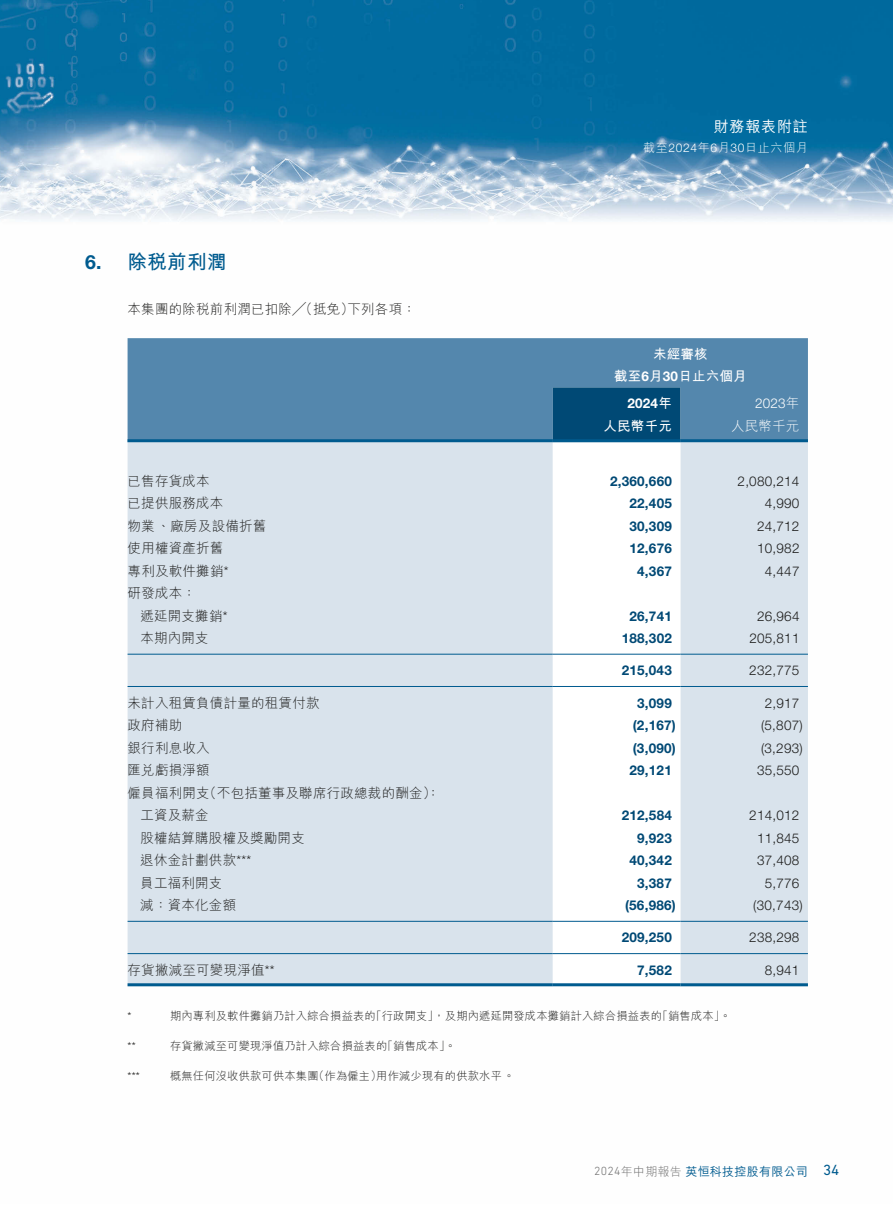
<style>
.page{position:relative;width:893px;height:1212px;background:#fff}
.page>*{position:absolute;margin:0;border:0;box-sizing:border-box;transform-origin:0 0}
.t1{font:700 19.5px "M Hei HK";letter-spacing:.015em;color:#005b8f}
.t2{font:700 19.5px "Helvetica Neue LT Pro";color:#005b8f}
.t3{font:500 15px "M Hei HK";letter-spacing:.055em;color:#fff}
.t4{font:15px "DIN Next LT Pro";color:#005b8f}
.t5{font:300 13.5px/22.5px "M Hei HK";letter-spacing:.015em;color:#1c1c1b}
.t6{font:300 13.5px "Helvetica Neue LT Pro";letter-spacing:.015em;color:#1c1c1b}
.t7{font:700 13.5px "Helvetica Neue LT Pro";letter-spacing:.015em;color:#004975}
.t8{font:700 13.5px/22.5px "M Hei HK";letter-spacing:.015em;color:#fff;text-align:center}
.t9{font:300 13.5px "Helvetica Neue LT Pro";color:#fff}
.t10{font:700 13.5px "Helvetica Neue LT Pro";color:#fff}
.t11{font:300 13.5px "M Hei HK";letter-spacing:.015em;color:#fff}
.t12{font:500 12px "M Hei HK";letter-spacing:.025em;color:#005b8f}
.t13{font:300 12px "M Hei HK";letter-spacing:.055em;color:#fff}
.t14{font:300 11.25px "M Hei HK";letter-spacing:.015em;color:#1c1c1b}
.t15{font:300 11.25px "Helvetica Neue LT Pro";color:#1c1c1b}
.s1{font-family:"Helvetica Neue LT Pro"}
.s2{font-family:"M Hei HK"}
.s3{font-family:"DIN Next LT Pro";font-weight:300;color:#6f6f6f}
.s4{font-weight:300;color:#6f6f6f}
</style>
<div class="page">
<img style="left:0;top:0;width:893px;height:987px">
<div style="left:128px;top:338px;width:680px;height:101px;background:#5487ad"></div>
<div style="left:553px;top:387px;width:127px;height:52px;background:#004975"></div>
<div style="left:128px;top:442px;width:680px;height:541px;background:#d9e3ec"></div>
<svg style="left:553px;top:442px;width:127px;height:541px"></svg>
<hr style="left:128px;top:439px;width:425px;height:3px;background:#005b8f">
<hr style="left:553px;top:439px;width:127px;height:3px;background:#005b8f">
<hr style="left:680px;top:439px;width:128px;height:3px;background:#005b8f">
<hr style="left:128px;top:654px;width:425px;height:1px;background:#005b8f">
<hr style="left:553px;top:654px;width:127px;height:1px;background:#005b8f">
<hr style="left:680px;top:654px;width:128px;height:1px;background:#005b8f">
<hr style="left:128px;top:686px;width:425px;height:1px;background:#005b8f">
<hr style="left:553px;top:686px;width:127px;height:1px;background:#005b8f">
<hr style="left:680px;top:686px;width:128px;height:1px;background:#005b8f">
<hr style="left:128px;top:921px;width:425px;height:1px;background:#005b8f">
<hr style="left:553px;top:921px;width:127px;height:1px;background:#005b8f">
<hr style="left:680px;top:921px;width:128px;height:1px;background:#005b8f">
<hr style="left:128px;top:953px;width:425px;height:1px;background:#005b8f">
<hr style="left:553px;top:953px;width:127px;height:1px;background:#005b8f">
<hr style="left:680px;top:953px;width:128px;height:1px;background:#005b8f">
<hr style="left:128px;top:983px;width:425px;height:3px;background:#005b8f">
<hr style="left:553px;top:983px;width:127px;height:3px;background:#005b8f">
<hr style="left:680px;top:983px;width:128px;height:3px;background:#005b8f">
<p class="t3" style="left:714px;top:116px;width:96px">財務報表附註</p>
<p class="t13" style="left:643px;top:139px;width:166px">截至<span class="s1">2024</span>年<span class="s1">6</span>月<span class="s1">30</span>日止六個月</p>
<h1 class="t2" style="left:85px;top:250px;width:18px">6.</h1>
<h1 class="t1" style="left:128px;top:248px;width:100px">除稅前利潤</h1>
<p class="t5" style="left:128px;top:297px;width:228px">本集團的除稅前利潤已扣除╱（抵免）</p>
<p class="t5" style="left:347px;top:297px;width:70px">下列各項：</p>
<p class="t8" style="left:614px;top:342px;width:134px">未經審核<br>截至月<span class="s1">6 30</span>日止六個月</p>
<p class="t10" style="left:627px;top:395px;width:46px">2024<span class="s2">年</span></p>
<p class="t9" style="left:755px;top:395px;width:46px">2023<span class="s2">年</span></p>
<p class="t8" style="left:603px;top:414px;width:70px">人民幣千元</p>
<p class="t11" style="left:731px;top:416px;width:70px">人民幣千元</p>
<p class="t5" style="left:128px;top:469px;width:84px">已售存貨成本</p>
<p class="t7" style="left:610px;top:472px;width:63px">2,360,660</p>
<p class="t6" style="left:738px;top:472px;width:63px">2,080,214</p>
<p class="t5" style="left:128px;top:491px;width:97px">已提供服務成本</p>
<p class="t7" style="left:629px;top:495px;width:44px">22,405</p>
<p class="t6" style="left:765px;top:495px;width:36px">4,990</p>
<p class="t5" style="left:128px;top:514px;width:140px">物業、廠房及設備折舊</p>
<p class="t7" style="left:629px;top:517px;width:44px">30,309</p>
<p class="t6" style="left:757px;top:517px;width:44px">24,712</p>
<p class="t5" style="left:128px;top:536px;width:97px">使用權資產折舊</p>
<p class="t7" style="left:629px;top:540px;width:44px">12,676</p>
<p class="t6" style="left:757px;top:540px;width:44px">10,982</p>
<p class="t5" style="left:128px;top:559px;width:102px">專利及軟件攤銷<span class="s1">*</span>研發成本：</p>
<p class="t7" style="left:637px;top:562px;width:36px">4,367</p>
<p class="t6" style="left:765px;top:562px;width:36px">4,447</p>
<p class="t5" style="left:140px;top:604px;width:89px">遞延開支攤銷<span class="s1">*</span></p>
<p class="t7" style="left:629px;top:607px;width:44px">26,741</p>
<p class="t6" style="left:757px;top:607px;width:44px">26,964</p>
<p class="t5" style="left:140px;top:626px;width:70px">本期內開支</p>
<p class="t7" style="left:622px;top:630px;width:52px">188,302</p>
<p class="t6" style="left:749px;top:630px;width:52px">205,811</p>
<p class="t7" style="left:622px;top:662px;width:52px">215,043</p>
<p class="t6" style="left:749px;top:662px;width:52px">232,775</p>
<p class="t5" style="left:128px;top:691px;width:193px">未計入租賃負債計量的租賃付款</p>
<p class="t7" style="left:637px;top:694px;width:36px">3,099</p>
<p class="t6" style="left:765px;top:694px;width:36px">2,917</p>
<p class="t5" style="left:128px;top:713px;width:56px">政府補助</p>
<p class="t7" style="left:633px;top:717px;width:45px">)2,167(</p>
<p class="t6" style="left:761px;top:717px;width:43px">)5,807(</p>
<p class="t5" style="left:128px;top:736px;width:84px">銀行利息收入</p>
<p class="t7" style="left:633px;top:739px;width:45px">)3,090(</p>
<p class="t6" style="left:761px;top:739px;width:43px">)3,293(</p>
<p class="t5" style="left:203px;top:758px;width:238px;text-indent:-76px">匯兌虧損淨額<br>（不包括董事及聯席行政總裁的酬金：(</p>
<p class="t5" style="left:128px;top:781px;width:84px">僱員福利開支</p>
<p class="t7" style="left:629px;top:762px;width:44px">29,121</p>
<p class="t6" style="left:757px;top:762px;width:44px">35,550</p>
<p class="t5" style="left:140px;top:803px;width:70px">工資及薪金</p>
<p class="t7" style="left:622px;top:807px;width:52px">212,584</p>
<p class="t6" style="left:749px;top:807px;width:52px">214,012</p>
<p class="t5" style="left:140px;top:826px;width:166px">股權結算購股權及獎勵開支</p>
<p class="t7" style="left:637px;top:829px;width:36px">9,923</p>
<p class="t6" style="left:757px;top:830px;width:44px">11,845</p>
<p class="t5" style="left:140px;top:848px;width:112px">退休金計劃供款 <span class="s1">***</span></p>
<p class="t7" style="left:629px;top:852px;width:44px">40,342</p>
<p class="t6" style="left:757px;top:852px;width:44px">37,408</p>
<p class="t5" style="left:140px;top:871px;width:84px">員工福利開支</p>
<p class="t7" style="left:637px;top:874px;width:36px">3,387</p>
<p class="t6" style="left:765px;top:875px;width:36px">5,776</p>
<p class="t5" style="left:140px;top:893px;width:97px">減：資本化金額</p>
<p class="t7" style="left:625px;top:897px;width:52px">)56,986(</p>
<p class="t6" style="left:753px;top:897px;width:51px">)30,743(</p>
<p class="t7" style="left:622px;top:929px;width:52px">209,250</p>
<p class="t6" style="left:749px;top:929px;width:52px">238,298</p>
<p class="t5" style="left:128px;top:958px;width:149px">存貨撇減至可變現淨值 <span class="s1">**</span></p>
<p class="t7" style="left:637px;top:961px;width:36px">7,582</p>
<p class="t6" style="left:765px;top:962px;width:36px">8,941</p>
<p class="t15" style="left:128px;top:1009px;width:5px">*</p>
<p class="t14" style="left:370px;top:1008px;width:293px">「行政開支，」及期內遞延開發成本攤銷計入綜合損益表的</p>
<p class="t14" style="left:170px;top:1008px;width:207px">期內專利及軟件攤銷乃計入綜合損益表的</p>
<p class="t14" style="left:657px;top:1008px;width:76px">「銷售成本。「</p>
<p class="t15" style="left:128px;top:1039px;width:10px">**</p>
<p class="t14" style="left:170px;top:1038px;width:219px">存貨撇減至可變現淨值乃計入綜合損益表的</p>
<p class="t14" style="left:382px;top:1038px;width:76px">「銷售成本。「</p>
<p class="t15" style="left:128px;top:1069px;width:14px">***</p>
<p class="t14" style="left:313px;top:1068px;width:70px">（作為僱主）</p>
<p class="t14" style="left:170px;top:1068px;width:150px">概無任何沒收供款可供本集團</p>
<p class="t14" style="left:376px;top:1068px;width:140px">用作減少現有的供款水平。</p>
<p class="t12" style="left:594px;top:1163px;width:215px"><span class="s3">2024</span><span class="s4">年中期報告</span>英恒科技控股有限公司</p>
<p class="t4" style="left:823px;top:1161px;width:18px">34</p>
</div>
